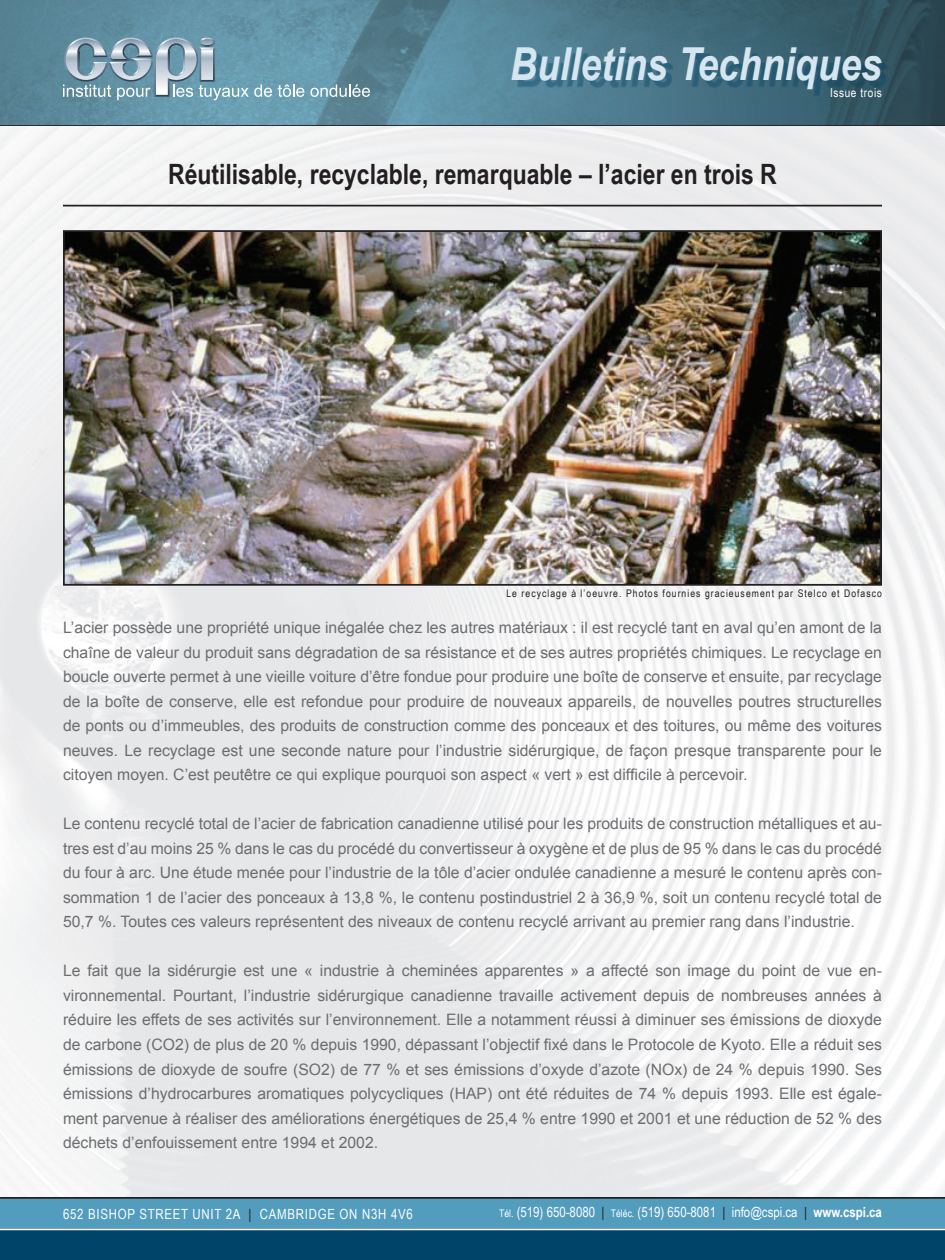
<style>
.page{position:relative;width:945px;height:1260px;background:#fff}
.page>*{position:absolute;margin:0;border:0;box-sizing:border-box;transform-origin:0 0}
.t1{font:italic 700 45.5px "Arial Narrow";color:#d6e6f0}
.t2{font:700 28px "Arial Narrow";color:#231f20}
.t3{font:15.75px/24.5px "Arial";color:#6c6d70;text-align:justify}
.t4{font:14px "Arial Narrow";color:#fff}
.t5{font:14px "Arial Narrow";letter-spacing:.05em;color:#fff}
.t6{font:12.25px "Arial Narrow";letter-spacing:.05em;color:#fff}
.t7{font:10.5px "Arial Narrow";letter-spacing:.1em;color:#231f20}
.s1{color:#231f20}
.s2{font-size:10.5px}
.s3{font-weight:700}
</style>
<div class="page">
<div style="left:0;top:1197px;width:945px;height:31px;background:#529cbe"></div>
<img style="left:0;top:0;width:945px;height:1197px">
<div style="left:0;top:1228px;width:945px;height:32px;background:#00446a"></div>
<hr style="left:0;top:1197px;width:945px;height:2px;background:#231f20">
<hr style="left:0;top:125px;width:945px;height:2px;background:#231f20">
<hr style="left:0;top:1228px;width:945px;height:2px;background:#fff">
<svg style="left:63px;top:38px;width:209px;height:62px;background:#83a6b6"></svg>
<svg style="left:278px;top:84px;width:26px;height:13px"></svg>
<svg style="left:310px;top:84px;width:60px;height:13px"></svg>
<div style="left:517px;top:53px;width:372px;height:43px;background:#00446a;opacity:.4"></div>
<hr style="left:63px;top:205px;width:819px;height:1px;background:#231f20">
<img style="left:66px;top:233px;width:813px;height:350px">
<div style="left:63px;top:230px;width:819px;height:356px;border:2px solid #231f20"></div>
<h1 class="t1" style="left:510px;top:30px;width:373px">Bulletins Techniques</h1>
<p class="t6" style="left:830px;top:84px;width:53px">Issue trois</p>
<h2 class="t2" style="left:168px;top:153px;width:610px">Réutilisable, recyclable, remarquable – l’acier en trois R</h2>
<p class="t7" style="left:506px;top:586px;width:377px">Le recyclage à l’oeuvre. Photos fournies gracieusement par Stelco et Dofasco</p>
<p class="t3" style="left:63px;top:616px;width:820px">L’acier possède une propriété unique inégalée chez les autres matériaux : il est recyclé tant en aval qu’en amont de la chaîne de valeur du produit sans dégradation de sa résistance et de ses autres propriétés chimiques. Le recyclage en boucle ouverte permet à une vieille voiture d’être fondue pour produire une boîte de conserve et ensuite, par recyclage de la boîte de conserve, elle est refondue pour produire de nouveaux appareils, de nouvelles poutres structurelles de ponts ou d’immeubles, des produits de construction comme des ponceaux et des toitures, ou même des voitures neuves. Le recyclage est une seconde nature pour l’industrie sidérurgique, de façon presque transparente pour le citoyen moyen. C’est peutêtre ce qui explique pourquoi son aspect « vert » est difficile à percevoir.</p>
<p class="t3" style="left:63px;top:812px;width:820px">Le contenu recyclé total de l’acier de fabrication canadienne utilisé pour les produits de construction métalliques et au&shy;tres est d’au moins 25 % dans le cas du procédé du convertisseur à oxygène et de plus de 95 % dans le cas du procédé du four à arc. Une étude menée pour l’industrie de la tôle d’acier ondulée canadienne a mesuré le contenu après con&shy;sommation 1 de l’acier des ponceaux à 13,8 %, le contenu postindustriel 2 à 36,9 %, soit un contenu recyclé total de 50,7 %. Toutes ces valeurs représentent des niveaux de contenu recyclé arrivant au premier rang dans l’industrie.</p>
<p class="t3" style="left:63px;top:959px;width:820px">Le fait que la sidérurgie est une « industrie à cheminées apparentes » a affecté son image du point de vue en&shy;vironnemental. Pourtant, l’industrie sidérurgique canadienne travaille activement depuis de nombreuses années à réduire les effets de ses activités sur l’environnement. Elle a notamment réussi à diminuer ses émissions de dioxyde de carbone (CO2) de plus de 20 % depuis 1990, dépassant l’objectif fixé dans le Protocole de Kyoto. Elle a réduit ses émissions de dioxyde de soufre (SO2) de 77 % et ses émissions d’oxyde d’azote (NOx) de 24 % depuis 1990. Ses émissions d’hydrocarbures aromatiques polycycliques (HAP) ont été réduites de 74 % depuis 1993. Elle est égale&shy;ment parvenue à réaliser des améliorations énergétiques de 25,4 % entre 1990 et 2001 et une réduction de 52 % des déchets d’enfouissement entre 1994 et 2002.</p>
<p class="t5" style="left:63px;top:1204px;width:351px">652 Bishop Street Unit 2A <span class="s1">|</span> Cambridge ON N3H 4V6</p>
<p class="t4" style="left:499px;top:1202px;width:384px"><span class="s2">Tél.</span> (519) 650-8080 <span class="s1">|</span> <span class="s2">Téléc.</span> (519) 650-8081 <span class="s1">|</span> info@cspi.ca <span class="s1">|</span> <span class="s3">www.cspi.ca</span></p>
</div>
